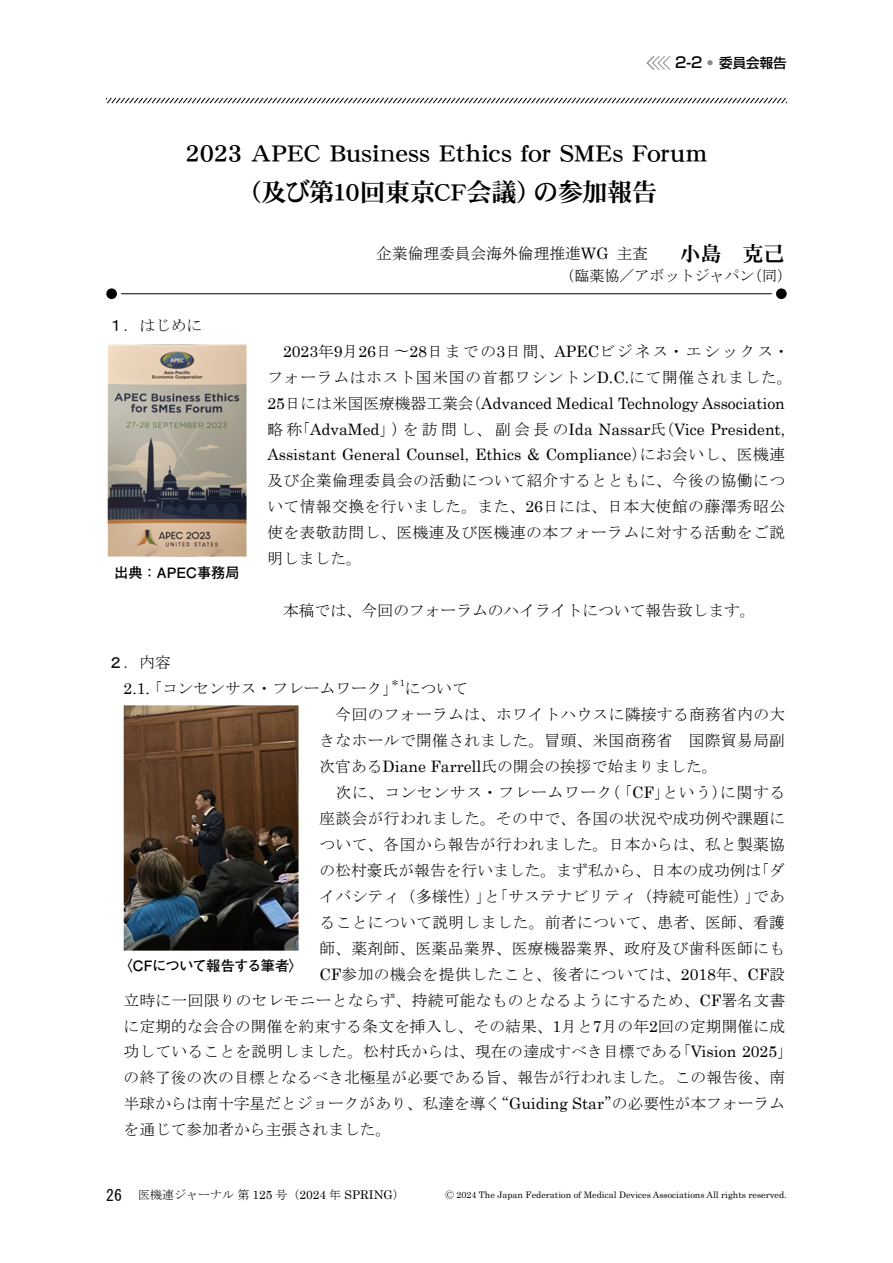
<style>
.page{position:relative;width:893px;height:1263px;background:#fff}
.page>*{position:absolute;margin:0;border:0;box-sizing:border-box;transform-origin:0 0}
.t1{font:25.5px/39px "DFHS Mincho Std W7";letter-spacing:-.02em;color:#000;text-align:center}
.t2{font:15.75px/26px "MS Mincho";letter-spacing:.015em;color:#000;text-align:justify}
.t3{font:15.75px/26px "Century";color:#000;text-align:justify}
.t4{font:15.75px/26px "MS Mincho";letter-spacing:.05em;color:#000;text-align:right}
.t5{font:15.75px "MS Mincho";letter-spacing:.04em;color:#000}
.t6{font:15.75px "MS Gothic";color:#000}
.t7{font:15px "MS Mincho";color:#000}
.t8{font:700 14.25px "Futo Go B101 Pro";letter-spacing:-.035em;color:#000}
.t9{font:700 14.25px "Futo Go B101 Pro";color:#000}
.t10{font:500 13.5px "Shin Go Pro";color:#000}
.t11{font:12px "MS Mincho";color:#000}
.t12{font:9.15px "MS Mincho";color:#000}
.t13{font:9px "Century";color:#000}
.s1{font-size:14.85px}
.s2{font-family:"Century"}
.s3{font-family:"DFHS Mincho Std W7";font-size:21px}
.s4{font-family:"MS Gothic"}
.s5{font-family:"MS Mincho"}
.s6{font-family:"MS Gothic";font-size:15.75px}
</style>
<div class="page">
<svg style="left:646px;top:56px;width:24px;height:14px"></svg>
<hr style="left:121px;top:293px;width:651px;height:1px;background:#000">
<div style="left:106px;top:288px;width:11px;height:11px;background:#000;border-radius:50%"></div>
<div style="left:776px;top:288px;width:11px;height:11px;background:#000;border-radius:50%"></div>
<img style="left:108px;top:344px;width:138px;height:213px">
<img style="left:123px;top:706px;width:175px;height:245px">
<svg style="left:106px;top:98px;width:681px;height:5px"></svg>
<p class="t10" style="left:675px;top:52px;width:113px"><span class="s1">2-2</span> <sup>●</sup> 委員会報告</p>
<h1 class="t1" style="left:185px;top:133px;width:524px">2023 APEC Business Ethics for SMEs Forum（及び第10回東京CF会議）の参加報告</h1>
<p class="t2" style="left:376px;top:241px;width:410px">企業倫理委員会海外倫理推進<span class="s2">WG</span> 主査　　<span class="s3">小島　克己</span></p>
<p class="t7" style="left:559px;top:268px;width:234px">（臨薬協／アボットジャパン（同）</p>
<p class="t2" style="left:108px;top:312px;width:96px"><span class="s4">１．</span>はじめに</p>
<p class="t4" style="left:267px;top:338px;width:527px"><span class="s2">2023</span>年<span class="s2">9</span>月<span class="s2">26</span>日〜<span class="s2">28</span>日までの<span class="s2">3</span>日間、<span class="s2">APEC</span>ビジネス・エシックス・フォーラムはホスト国米国の首都ワシントン<span class="s2">D.C.</span>にて開催されました。</p>
<p class="t3" style="left:267px;top:389px;width:519px">25<span class="s5">日には米国医療機器工業会（</span>Advanced Medical Technology Association<span class="s5">略称「</span>AdvaMed<span class="s5">」）を訪問し、副会長の</span>Ida Nassar<span class="s5">氏（</span>Vice President, Assistant General Counsel, Ethics &amp; Compliance<span class="s5">）にお会いし、医機連</span></p>
<p class="t2" style="left:267px;top:468px;width:519px">及び企業倫理委員会の活動について紹介するとともに、今後の協働について情報交換を行いました。また、<span class="s2">26</span>日には、日本大使館の藤澤秀昭公使を表敬訪問し、医機連及び医機連の本フォーラムに対する活動をご説明しました。</p>
<p class="t2" style="left:267px;top:597px;width:490px">　本稿では、今回のフォーラムのハイライトについて報告致します。</p>
<p class="t6" style="left:108px;top:655px;width:64px">２．<span class="s5">内容</span></p>
<p class="t2" style="left:124px;top:675px;width:346px"><span class="s2">2.1.</span> 「コンセンサス・フレームワーク」について</p>
<p class="t9" style="left:114px;top:561px;width:127px">出典：APEC事務局</p>
<p class="t12" style="left:390px;top:678px;width:16px">＊<span class="s2">1</span></p>
<p class="t2" style="left:320px;top:701px;width:467px">　今回のフォーラムは、ホワイトハウスに隣接する商務省内の大</p>
<p class="t2" style="left:320px;top:727px;width:467px">きなホールで開催されました。冒頭、米国商務省　国際貿易局副</p>
<p class="t2" style="left:320px;top:753px;width:400px">次官ある<span class="s2">Diane Farrell</span>氏の開会の挨拶で始まりました。</p>
<p class="t5" style="left:320px;top:784px;width:467px">　次に、コンセンサス・フレームワーク（「<span class="s2">CF</span>」という）に関する</p>
<p class="t2" style="left:320px;top:805px;width:467px">座談会が行われました。その中で、各国の状況や成功例や課題に</p>
<p class="t2" style="left:320px;top:831px;width:467px">ついて、各国から報告が行われました。日本からは、私と製薬協</p>
<p class="t2" style="left:320px;top:857px;width:467px">の松村豪氏が報告を行いました。まず私から、日本の成功例は「ダ</p>
<p class="t2" style="left:320px;top:883px;width:467px">イバシティ（多様性）」と「サステナビリティ（持続可能性）」であ</p>
<p class="t2" style="left:320px;top:909px;width:467px">ることについて説明しました。前者について、患者、医師、看護</p>
<p class="t2" style="left:320px;top:935px;width:467px">師、薬剤師、医薬品業界、医療機器業界、政府及び歯科医師にも</p>
<p class="t2" style="left:320px;top:961px;width:467px"><span class="s2">CF</span>参加の機会を提供したこと、後者については、<span class="s2">2018</span>年、<span class="s2">CF</span>設</p>
<p class="t2" style="left:124px;top:987px;width:663px">立時に一回限りのセレモニーとならず、持続可能なものとなるようにするため、<span class="s2">CF</span>署名文書</p>
<p class="t2" style="left:124px;top:1013px;width:663px">に定期的な会合の開催を約束する条文を挿入し、その結果、<span class="s2">1</span>月と<span class="s2">7</span>月の年<span class="s2">2</span>回の定期開催に成</p>
<p class="t2" style="left:124px;top:1039px;width:671px">功していることを説明しました。松村氏からは、現在の達成すべき目標である「<span class="s2">Vision 2025</span>」</p>
<p class="t2" style="left:124px;top:1065px;width:663px">の終了後の次の目標となるべき北極星が必要である旨、報告が行われました。この報告後、南</p>
<p class="t2" style="left:124px;top:1091px;width:663px">半球からは南十字星だとジョークがあり、私達を導く“<span class="s2">Guiding Star</span>”の必要性が本フォーラム</p>
<p class="t2" style="left:124px;top:1117px;width:269px">を通じて参加者から主張されました。</p>
<p class="t8" style="left:118px;top:955px;width:186px">〈CFについて報告する筆者〉</p>
<p class="t11" style="left:106px;top:1189px;width:300px"><span class="s6">26</span> 医機連ジャーナル第 <span class="s2">125</span> 号（<span class="s2">2024</span> 年 <span class="s2">SPRING</span>）</p>
<p class="t13" style="left:445px;top:1187px;width:343px"><span class="s5">Ⓒ</span> 2024 The Japan Federation of Medical Devices Associations All rights reserved.</p>
</div>
